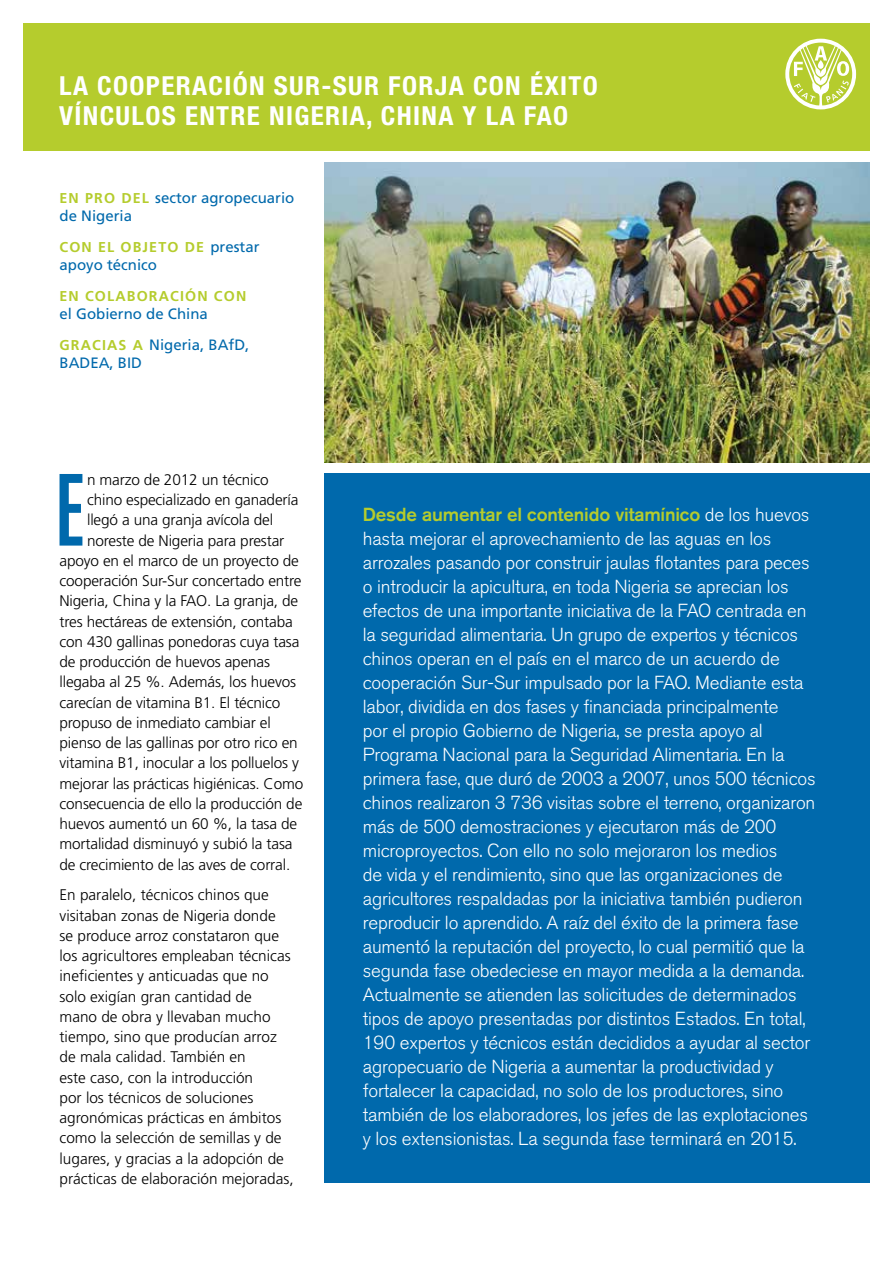
<style>
.page{position:relative;width:893px;height:1263px;background:#fff}
.page>*{position:absolute;margin:0;border:0;box-sizing:border-box;transform-origin:0 0}
.t1{font:101.4px "Akzidenz Grotesk BQ Md Cnd Alt";color:#0069ac}
.t2{font:700 condensed 26.25px/29.2px "Helvetica Neue LT Std";letter-spacing:.05em;color:#fff}
.t3{font:300 18.75px/24px "Akzidenz Grotesk BQ";letter-spacing:-.01em;color:#fff}
.t4{font:300 15.3px/20.2px "Frutiger LT Std";letter-spacing:-.01em;color:#000}
.t5{font:15px/18px "Frutiger LT Std";color:#0069ac}
.t6{font:700 14.25px "Frutiger LT Std";letter-spacing:.08em;color:#b5cc2d}
.s1{font-weight:700;font-size:14.25px;color:#b5cc2d}
.s2{font-weight:400;font-size:15px;color:#0069ac}
.s3{font-weight:500;color:#b5cc2d}
</style>
<div class="page">
<div style="left:23px;top:23px;width:847px;height:128px;background:#b5cc2d"></div>
<div style="left:325px;top:473px;width:545px;height:710px;background:#0069ac"></div>
<img style="left:325px;top:162px;width:544px;height:301px">
<svg style="left:785px;top:39px;width:71px;height:70px"></svg>
<h2 class="t2" style="left:59px;top:71px;width:540px">LA COOPERACIÓN SUR-SUR FORJA CON ÉXITO<br>VÍNCULOS ENTRE NIGERIA, CHINA Y LA FAO</h2>
<p class="t5" style="left:60px;top:188px;width:236px"><span class="s1">EN PRO DEL</span> sector agropecuario de Nigeria</p>
<p class="t6" style="left:60px;top:238px;width:202px">CON EL OBJETO DE <span class="s2">prestar</span></p>
<p class="t5" style="left:60px;top:255px;width:99px">apoyo técnico</p>
<p class="t6" style="left:60px;top:287px;width:188px">EN COLABORACIÓN CON</p>
<p class="t5" style="left:60px;top:298px;width:191px;line-height:31px">el Gobierno de China<br><span class="s1">GRACIAS A</span> Nigeria, BAfD,</p>
<p class="t5" style="left:60px;top:353px;width:84px">BADEA, BID</p>
<h1 class="t1" style="left:55px;top:453px;width:30px">E</h1>
<p class="t4" style="left:87px;top:470px;width:183px">n marzo de 2012 un técnico</p>
<p class="t4" style="left:87px;top:490px;width:213px">chino especializado en ganadería</p>
<p class="t4" style="left:87px;top:510px;width:188px">llegó a una granja avícola del</p>
<p class="t4" style="left:87px;top:530px;width:199px">noreste de Nigeria para prestar</p>
<p class="t4" style="left:60px;top:551px;width:241px">apoyo en el marco de un proyecto de</p>
<p class="t4" style="left:60px;top:571px;width:244px">cooperación Sur-Sur concertado entre</p>
<p class="t4" style="left:60px;top:591px;width:240px">Nigeria, China y la FAO. La granja, de</p>
<p class="t4" style="left:60px;top:611px;width:235px">tres hectáreas de extensión, contaba</p>
<p class="t4" style="left:60px;top:632px;width:241px">con 430 gallinas ponedoras cuya tasa</p>
<p class="t4" style="left:60px;top:652px;width:212px">de producción de huevos apenas</p>
<p class="t4" style="left:60px;top:672px;width:238px">llegaba al 25 %. Además, los huevos</p>
<p class="t4" style="left:60px;top:692px;width:222px">carecían de vitamina B1. El técnico</p>
<p class="t4" style="left:60px;top:713px;width:213px">propuso de inmediato cambiar el</p>
<p class="t4" style="left:60px;top:733px;width:240px">pienso de las gallinas por otro rico en</p>
<p class="t4" style="left:60px;top:753px;width:241px">vitamina B1, inocular a los polluelos y</p>
<p class="t4" style="left:60px;top:773px;width:245px">mejorar las prácticas higiénicas. Como</p>
<p class="t4" style="left:60px;top:794px;width:244px">consecuencia de ello la producción de</p>
<p class="t4" style="left:60px;top:814px;width:239px">huevos aumentó un 60 %, la tasa de</p>
<p class="t4" style="left:60px;top:834px;width:234px">mortalidad disminuyó y subió la tasa</p>
<p class="t4" style="left:60px;top:854px;width:232px">de crecimiento de las aves de corral.</p>
<p class="t4" style="left:60px;top:885px;width:236px">En paralelo, técnicos chinos que visitaban zonas de Nigeria donde<br>se produce arroz constataron que los agricultores empleaban técnicas ineficientes y anticuadas que no solo exigían gran cantidad de<br>mano de obra y llevaban mucho tiempo, sino que producían arroz de mala calidad. También en<br>este caso, con la introducción<br>por los técnicos de soluciones agronómicas prácticas en ámbitos como la selección de semillas y de lugares, y gracias a la adopción de prácticas de elaboración mejoradas,</p>
<p class="t3" style="left:363px;top:502px;width:454px"><span class="s3">Desde aumentar el contenido vitamínico</span> de los huevos hasta mejorar el aprovechamiento de las aguas en los arrozales pasando por construir jaulas flotantes para peces o introducir la apicultura, en toda Nigeria se aprecian los efectos de una importante iniciativa de la FAO centrada en la seguridad alimentaria. Un grupo de expertos y técnicos chinos operan en el país en el marco de un acuerdo de cooperación Sur-Sur impulsado por la FAO. Mediante esta labor, dividida en dos fases y financiada principalmente<br>por el propio Gobierno de Nigeria, se presta apoyo al Programa Nacional para la Seguridad Alimentaria. En la primera fase, que duró de 2003 a 2007, unos 500 técnicos chinos realizaron 3 736 visitas sobre el terreno, organizaron más de 500 demostraciones y ejecutaron más de 200 microproyectos. Con ello no solo mejoraron los medios<br>de vida y el rendimiento, sino que las organizaciones de agricultores respaldadas por la iniciativa también pudieron reproducir lo aprendido. A raíz del éxito de la primera fase aumentó la reputación del proyecto, lo cual permitió que la segunda fase obedeciese en mayor medida a la demanda.<br>Actualmente se atienden las solicitudes de determinados tipos de apoyo presentadas por distintos Estados. En total, 190 expertos y técnicos están decididos a ayudar al sector agropecuario de Nigeria a aumentar la productividad y fortalecer la capacidad, no solo de los productores, sino también de los elaboradores, los jefes de las explotaciones y los extensionistas. La segunda fase terminará en 2015.</p>
</div>
